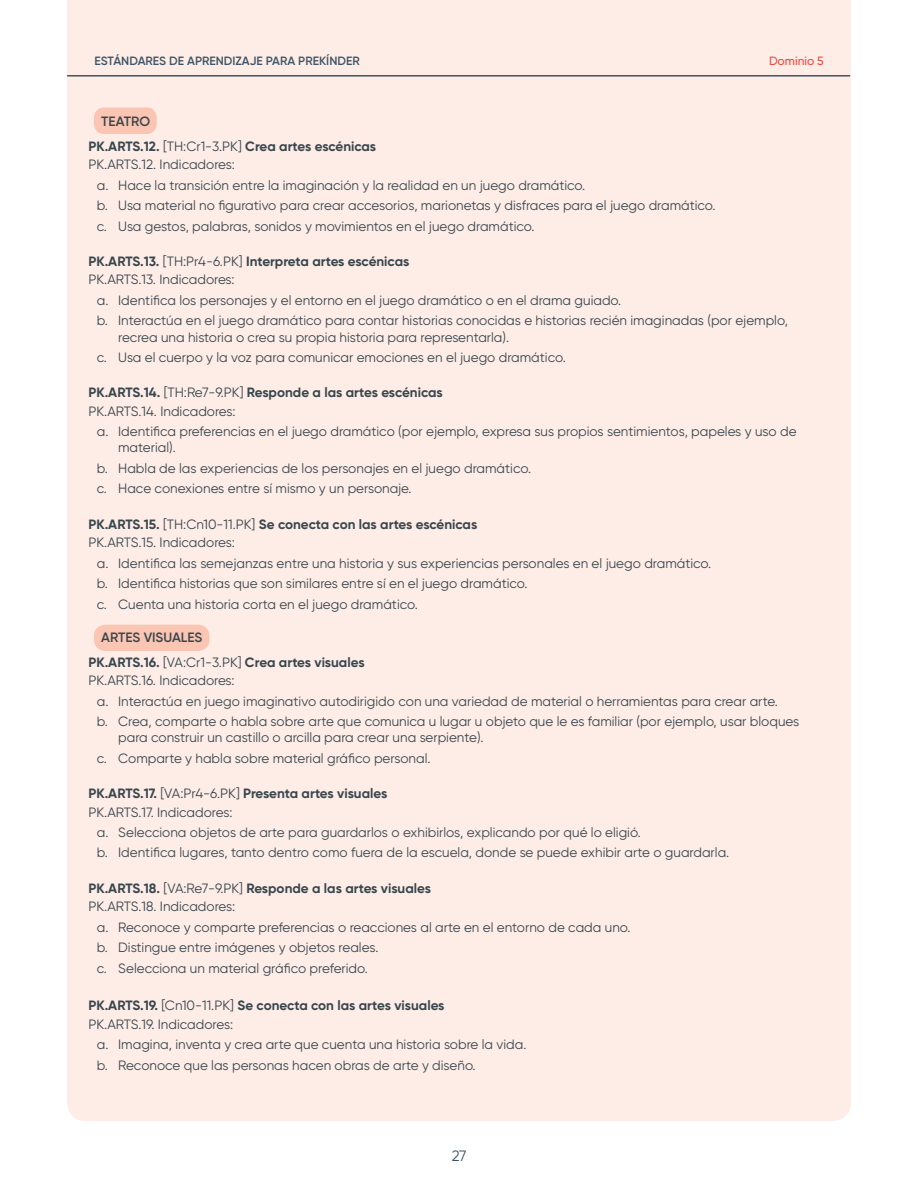
<style>
.page{position:relative;width:918px;height:1188px;background:#fff}
.page>*{position:absolute;margin:0;border:0;box-sizing:border-box;transform-origin:0 0}
.t1{font:15px "Gilroy";color:#3d5467}
.框缩进二{font:13.5px/16.2px "Gilroy";color:#38464e}
.框加粗三{font:700 13.5px "Gilroy";color:#38464e}
.框正文3{font:13.5px "Gilroy";color:#38464e}
.框加粗2{font:600 13.5px "Gilroy";color:#38464e}
.t2{font:600 12px "Gilroy";color:#3d5467}
.t3{font:500 12px "Gilroy";color:#ef463b}
.s1{font-weight:400}
</style>
<div class="page">
<div style="left:67px;top:0;width:784px;height:1121px;background:#feede6"></div>
<div style="left:94px;top:108px;width:62px;height:25px;background:#fac5b3"></div>
<div style="left:94px;top:625px;width:115px;height:26px;background:#fac5b3"></div>
<hr style="left:67px;top:75px;width:783px;height:2px;background:#3d5466">
<p class="t2" style="left:95px;top:53px;width:267px">ESTÁNDARES DE APRENDIZAJE PARA PREKÍNDER</p>
<p class="t3" style="left:769px;top:53px;width:56px">Dominio 5</p>
<p class="框加粗2" style="left:101px;top:113px;width:50px">TEATRO</p>
<p class="框加粗三" style="left:88px;top:138px;width:289px">PK.ARTS.12. <span class="s1">[TH:Cr1-3.PK]</span> Crea artes escénicas</p>
<p class="框正文3" style="left:88px;top:156px;width:148px">PK.ARTS.12. Indicadores:</p>
<p class="框缩进二" style="left:97px;top:177px;width:490px">a. Hace la transición entre la imaginación y la realidad en un juego dramático.</p>
<p class="框缩进二" style="left:97px;top:197px;width:620px">b. Usa material no figurativo para crear accesorios, marionetas y disfraces para el juego dramático.</p>
<p class="框缩进二" style="left:97px;top:218px;width:439px">c. Usa gestos, palabras, sonidos y movimientos en el juego dramático.</p>
<p class="框加粗三" style="left:88px;top:253px;width:322px">PK.ARTS.13. <span class="s1">[TH:Pr4-6.PK]</span> Interpreta artes escénicas</p>
<p class="框正文3" style="left:88px;top:271px;width:148px">PK.ARTS.13. Indicadores:</p>
<p class="框缩进二" style="left:97px;top:292px;width:526px">a. Identifica los personajes y el entorno en el juego dramático o en el drama guiado.</p>
<p class="框缩进二" style="left:118px;top:312px;width:671px;text-indent:-21px">b. Interactúa en el juego dramático para contar historias conocidas e historias recién imaginadas (por ejemplo, recrea una historia o crea su propia historia para representarla).</p>
<p class="框缩进二" style="left:97px;top:349px;width:470px">c. Usa el cuerpo y la voz para comunicar emociones en el juego dramático.</p>
<p class="框加粗三" style="left:88px;top:384px;width:356px">PK.ARTS.14. <span class="s1">[TH:Re7-9.PK]</span> Responde a las artes escénicas</p>
<p class="框正文3" style="left:88px;top:403px;width:149px">PK.ARTS.14. Indicadores:</p>
<p class="框缩进二" style="left:118px;top:423px;width:680px;text-indent:-21px">a. Identifica preferencias en el juego dramático (por ejemplo, expresa sus propios sentimientos, papeles y uso de material).</p>
<p class="框缩进二" style="left:97px;top:460px;width:436px">b. Habla de las experiencias de los personajes en el juego dramático.</p>
<p class="框缩进二" style="left:97px;top:480px;width:316px">c. Hace conexiones entre sí mismo y un personaje.</p>
<p class="框加粗三" style="left:88px;top:516px;width:390px">PK.ARTS.15. <span class="s1">[TH:Cn10-11.PK]</span> Se conecta con las artes escénicas</p>
<p class="框正文3" style="left:88px;top:534px;width:148px">PK.ARTS.15. Indicadores:</p>
<p class="框缩进二" style="left:97px;top:555px;width:616px">a. Identifica las semejanzas entre una historia y sus experiencias personales en el juego dramático.</p>
<p class="框缩进二" style="left:97px;top:575px;width:432px">b. Identifica historias que son similares entre sí en el juego dramático.</p>
<p class="框缩进二" style="left:97px;top:596px;width:322px">c. Cuenta una historia corta en el juego dramático.</p>
<p class="框加粗2" style="left:101px;top:629px;width:103px">ARTES VISUALES</p>
<p class="框加粗三" style="left:88px;top:653px;width:278px">PK.ARTS.16. <span class="s1">[VA:Cr1-3.PK]</span> Crea artes visuales</p>
<p class="框正文3" style="left:88px;top:672px;width:148px">PK.ARTS.16. Indicadores:</p>
<p class="框缩进二" style="left:97px;top:693px;width:682px">a. Interactúa en juego imaginativo autodirigido con una variedad de material o herramientas para crear arte.</p>
<p class="框缩进二" style="left:118px;top:713px;width:683px;text-indent:-21px">b. Crea, comparte o habla sobre arte que comunica u lugar u objeto que le es familiar (por ejemplo, usar bloques para construir un castillo o arcilla para crear una serpiente).</p>
<p class="框缩进二" style="left:97px;top:750px;width:335px">c. Comparte y habla sobre material gráfico personal.</p>
<p class="框加粗三" style="left:88px;top:785px;width:300px">PK.ARTS.17. <span class="s1">[VA:Pr4-6.PK]</span> Presenta artes visuales</p>
<p class="框正文3" style="left:88px;top:804px;width:146px">PK.ARTS.17. Indicadores:</p>
<p class="框缩进二" style="left:97px;top:824px;width:545px">a. Selecciona objetos de arte para guardarlos o exhibirlos, explicando por qué lo eligió.</p>
<p class="框缩进二" style="left:97px;top:844px;width:634px">b. Identifica lugares, tanto dentro como fuera de la escuela, donde se puede exhibir arte o guardarla.</p>
<p class="框加粗三" style="left:88px;top:880px;width:344px">PK.ARTS.18. <span class="s1">[VA:Re7-9.PK]</span> Responde a las artes visuales</p>
<p class="框正文3" style="left:88px;top:898px;width:148px">PK.ARTS.18. Indicadores:</p>
<p class="框缩进二" style="left:97px;top:919px;width:535px">a. Reconoce y comparte preferencias o reacciones al arte en el entorno de cada uno.</p>
<p class="框缩进二" style="left:97px;top:939px;width:283px">b. Distingue entre imágenes y objetos reales.</p>
<p class="框缩进二" style="left:97px;top:960px;width:272px">c. Selecciona un material gráfico preferido.</p>
<p class="框加粗三" style="left:88px;top:997px;width:358px">PK.ARTS.19. <span class="s1">[Cn10-11.PK]</span> Se conecta con las artes visuales</p>
<p class="框正文3" style="left:88px;top:1016px;width:146px">PK.ARTS.19. Indicadores:</p>
<p class="框缩进二" style="left:97px;top:1037px;width:431px">a. Imagina, inventa y crea arte que cuenta una historia sobre la vida.</p>
<p class="框缩进二" style="left:97px;top:1057px;width:380px">b. Reconoce que las personas hacen obras de arte y diseño.</p>
<p class="t1" style="left:452px;top:1147px;width:16px">27</p>
</div>
